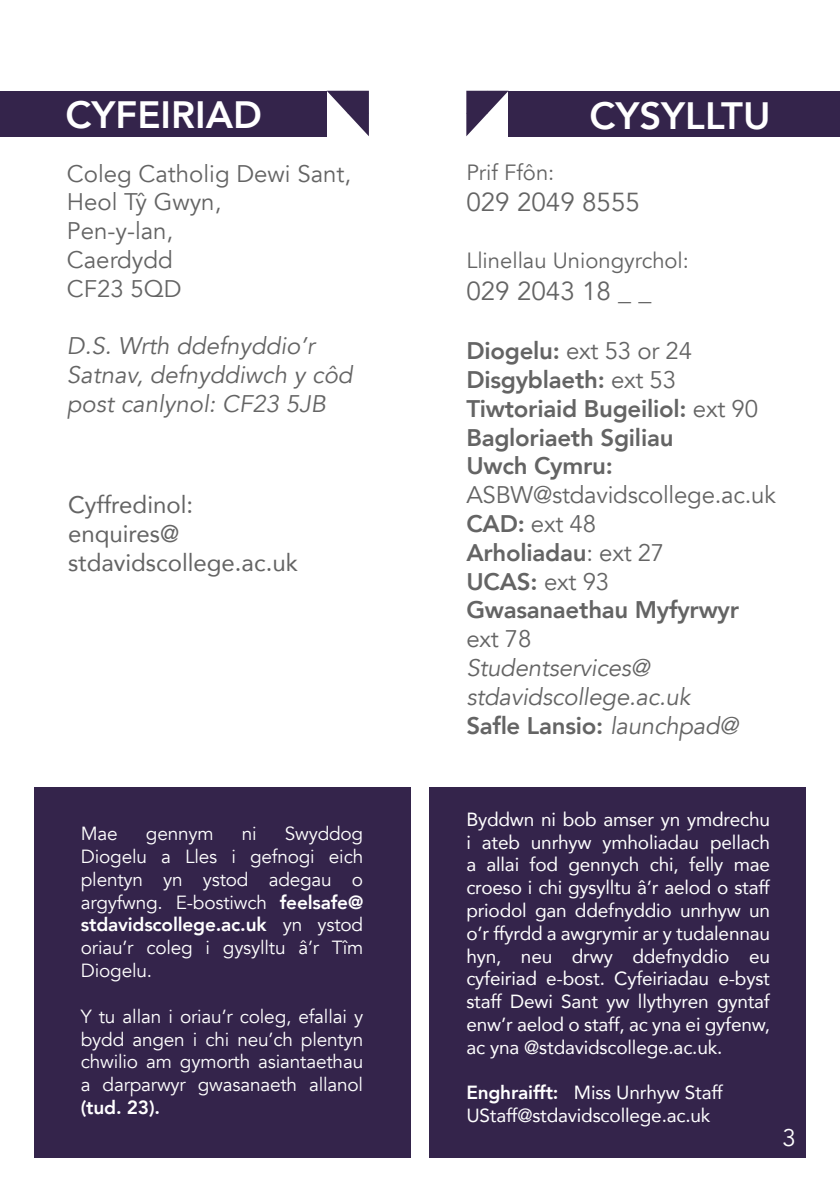
<style>
.page{position:relative;width:840px;height:1191px;background:#fff}
.page>*{position:absolute;margin:0;border:0;box-sizing:border-box;transform-origin:0 0}
.t1{font:800 38px "Avenir";color:#fff}
.t2{font:26px "Avenir";color:#646464}
.t3{font:24px/28.8px "Avenir";color:#646464}
.t4{font:italic 24px/28.8px "Avenir";color:#646464}
.t5{font:800 24px/28.8px "Avenir";letter-spacing:-.01em;color:#646464}
.t6{font:24px/28.8px "Avenir";color:#646464}
.t7{font:24px "Avenir";color:#fff}
.t8{font:22px "Avenir";color:#646464}
.t9{font:19px/22.8px "Avenir";letter-spacing:-.01em;color:#fff;text-align:justify}
.t10{font:19px/22.8px "Avenir";letter-spacing:-.01em;color:#fff;text-align:justify}
.t11{font:800 19px "Avenir";color:#fff}
.s1{font-weight:800}
.s2{font-weight:400}
.s3{font-weight:800;font-style:normal}
</style>
<div class="page">
<div style="left:34px;top:787px;width:376px;height:370px;background:#34244b"></div>
<div style="left:429px;top:787px;width:376px;height:370px;background:#34244b"></div>
<div style="left:0;top:91px;width:326px;height:45px;background:#34244b"></div>
<div style="left:508px;top:91px;width:331px;height:45px;background:#34244b"></div>
<svg style="left:326px;top:91px;width:43px;height:45px"></svg>
<svg style="left:466px;top:91px;width:42px;height:45px"></svg>
<h1 class="t1" style="left:65px;top:85px;width:198px">CYFEIRIAD</h1>
<p class="t3" style="left:67px;top:159px;width:285px">Coleg Catholig Dewi Sant,<br>Heol Tŷ Gwyn,<br>Pen-y-lan,<br>Caerdydd<br>CF23 5QD</p>
<p class="t4" style="left:67px;top:332px;width:287px">D.S. Wrth ddefnyddio’r<br>Satnav, defnyddiwch y côd post canlynol: CF23 5JB</p>
<p class="t6" style="left:68px;top:490px;width:231px">Cyffredinol: enquires@ stdavidscollege.ac.uk</p>
<p class="t10" style="left:81px;top:822px;width:284px;text-indent:204px">Swyddog Diogelu a Lles i gefnogi eich plentyn yn ystod adegau o argyfwng. E-bostiwch <span class="s1">feelsafe@ stdavidscollege.ac.uk</span> yn ystod oriau’r coleg i gysylltu â’r Tîm Diogelu.</p>
<p class="t10" style="left:81px;top:1005px;width:284px">Y tu allan i oriau’r coleg, efallai y bydd angen i chi neu’ch plentyn chwilio am gymorth asiantaethau a darparwyr gwasanaeth allanol</p>
<p class="t11" style="left:81px;top:1092px;width:81px">(tud. 23).</p>
<p class="t10" style="left:81px;top:822px;width:38px">Mae</p>
<p class="t10" style="left:146px;top:822px;width:69px">gennym</p>
<p class="t10" style="left:241px;top:822px;width:16px">ni</p>
<h1 class="t1" style="left:589px;top:86px;width:182px">CYSYLLTU</h1>
<p class="t8" style="left:466px;top:159px;width:89px">Prif Ffôn:</p>
<h2 class="t2" style="left:466px;top:186px;width:175px">029 2049 8555</h2>
<p class="t8" style="left:466px;top:248px;width:224px">Llinellau Uniongyrchol:</p>
<h2 class="t2" style="left:466px;top:275px;width:187px">029 2043 18 _ _</h2>
<p class="t5" style="left:466px;top:336px;width:293px">Diogelu: <span class="s2">ext 53 or 24<br></span>Disgyblaeth: <span class="s2">ext 53<br></span>Tiwtoriaid Bugeiliol: <span class="s2">ext 90<br></span>Bagloriaeth Sgiliau<br>Uwch Cymru:</p>
<p class="t3" style="left:466px;top:481px;width:311px">ASBW@stdavidscollege.ac.uk<br><span class="s1">CAD:</span> ext 48<br><span class="s1">Arholiadau</span>: ext 27<br><span class="s1">UCAS:</span> ext 93<br><span class="s1">Gwasanaethau Myfyrwyr</span></p>
<p class="t3" style="left:466px;top:625px;width:67px">ext 78</p>
<p class="t4" style="left:466px;top:654px;width:274px">Studentservices@ stdavidscollege.ac.uk<br><span class="s3">Safle Lansio:</span> launchpad@</p>
<p class="t9" style="left:466px;top:807px;width:305px">Byddwn ni bob amser yn ymdrechu i ateb unrhyw ymholiadau pellach a allai fod gennych chi, felly mae croeso i chi gysylltu â’r aelod o staff priodol gan ddefnyddio unrhyw un o’r ffyrdd a awgrymir ar y tudalennau hyn, neu drwy ddefnyddio eu cyfeiriad e-bost. Cyfeiriadau e-byst staff Dewi Sant yw llythyren gyntaf enw’r aelod o staff, ac yna ei gyfenw, ac yna @stdavidscollege.ac.uk.</p>
<p class="t9" style="left:466px;top:1081px;width:258px"><span class="s1">Enghraifft:</span> Miss Unrhyw Staff<br>UStaff@stdavidscollege.ac.uk</p>
<p class="t7" style="left:782px;top:1123px;width:15px">3</p>
</div>
